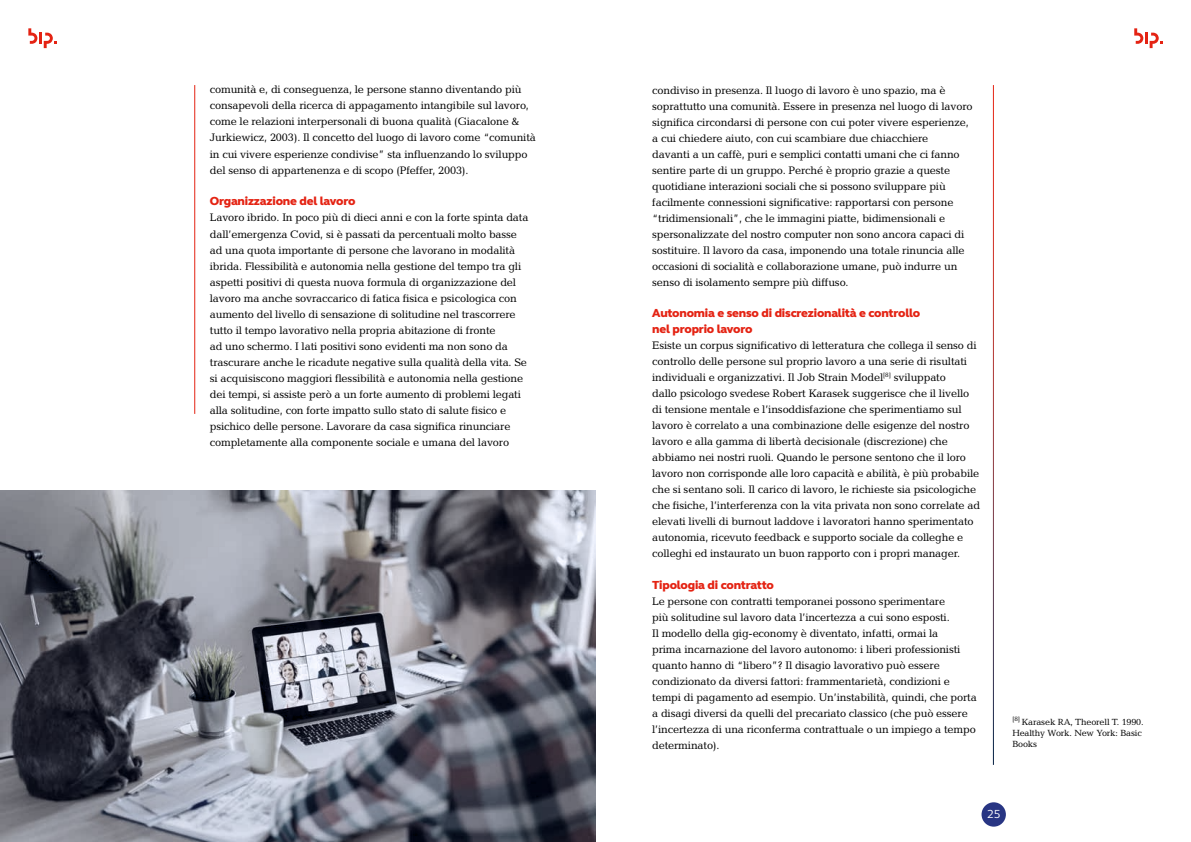
<style>
.page{position:relative;width:1191px;height:842px;background:#fff}
.page>*{position:absolute;margin:0;border:0;box-sizing:border-box;transform-origin:0 0}
.t1{font:800 12px/16px "FS Elliot Pro";letter-spacing:-.015em;color:#e42313}
.t2{font:12px "FS Elliot Pro";color:#fff}
.t3{font:11px/16px "Candida";letter-spacing:-.015em;color:#000}
.t4{font:9px/11px "Candida";letter-spacing:-.015em;color:#000}
</style>
<div class="page">
<svg style="left:28px;top:28px;width:29px;height:20px"></svg>
<svg style="left:1134px;top:28px;width:28px;height:20px"></svg>
<div style="left:981px;top:802px;width:25px;height:25px;background:#283583;border-radius:50%"></div>
<hr style="left:194px;top:85px;width:1px;height:329px;background:#e42313">
<svg style="left:0;top:490px;width:595px;height:352px;background:#737580"></svg>
<p class="t3" style="left:210px;top:82px;width:328px">comunità e, di conseguenza, le persone stanno diventando più consapevoli della ricerca di appagamento intangibile sul lavoro, come le relazioni interpersonali di buona qualità (Giacalone &amp; Jurkiewicz, 2003). Il concetto del luogo di lavoro come “comunità in cui vivere esperienze condivise” sta influenzando lo sviluppo del senso di appartenenza e di scopo (Pfeffer, 2003).</p>
<p class="t1" style="left:210px;top:193px;width:147px">Organizzazione del lavoro</p>
<p class="t3" style="left:210px;top:210px;width:320px">Lavoro ibrido. In poco più di dieci anni e con la forte spinta data dall’emergenza Covid, si è passati da percentuali molto basse ad una quota importante di persone che lavorano in modalità ibrida. Flessibilità e autonomia nella gestione del tempo tra gli aspetti positivi di questa nuova formula di organizzazione del lavoro ma anche sovraccarico di fatica fisica e psicologica con aumento del livello di sensazione di solitudine nel trascorrere tutto il tempo lavorativo nella propria abitazione di fronte<br>ad uno schermo. I lati positivi sono evidenti ma non sono da trascurare anche le ricadute negative sulla qualità della vita. Se si acquisiscono maggiori flessibilità e autonomia nella gestione dei tempi, si assiste però a un forte aumento di problemi legati alla solitudine, con forte impatto sullo stato di salute fisico e psichico delle persone. Lavorare da casa significa rinunciare completamente alla componente sociale e umana del lavoro</p>
<p class="t3" style="left:652px;top:82px;width:322px">condiviso in presenza. Il luogo di lavoro è uno spazio, ma è soprattutto una comunità. Essere in presenza nel luogo di lavoro significa circondarsi di persone con cui poter vivere esperienze, a cui chiedere aiuto, con cui scambiare due chiacchiere<br>davanti a un caffè, puri e semplici contatti umani che ci fanno sentire parte di un gruppo. Perché è proprio grazie a queste quotidiane interazioni sociali che si possono sviluppare più facilmente connessioni significative: rapportarsi con persone “tridimensionali”, che le immagini piatte, bidimensionali e spersonalizzate del nostro computer non sono ancora capaci di sostituire. Il lavoro da casa, imponendo una totale rinuncia alle occasioni di socialità e collaborazione umane, può indurre un senso di isolamento sempre più diffuso.</p>
<p class="t1" style="left:652px;top:304px;width:269px">Autonomia e senso di discrezionalità e controllo nel proprio lavoro</p>
<p class="t3" style="left:652px;top:337px;width:329px">Esiste un corpus significativo di letteratura che collega il senso di controllo delle persone sul proprio lavoro a una serie di risultati individuali e organizzativi. Il Job Strain Model<sup>[8]</sup> sviluppato<br>dallo psicologo svedese Robert Karasek suggerisce che il livello di tensione mentale e l’insoddisfazione che sperimentiamo sul lavoro è correlato a una combinazione delle esigenze del nostro lavoro e alla gamma di libertà decisionale (discrezione) che abbiamo nei nostri ruoli. Quando le persone sentono che il loro lavoro non corrisponde alle loro capacità e abilità, è più probabile che si sentano soli. Il carico di lavoro, le richieste sia psicologiche che fisiche, l’interferenza con la vita privata non sono correlate ad elevati livelli di burnout laddove i lavoratori hanno sperimentato autonomia, ricevuto feedback e supporto sociale da colleghe e colleghi ed instaurato un buon rapporto con i propri manager.</p>
<p class="t1" style="left:652px;top:576px;width:123px">Tipologia di contratto</p>
<p class="t3" style="left:652px;top:593px;width:326px">Le persone con contratti temporanei possono sperimentare<br>più solitudine sul lavoro data l’incertezza a cui sono esposti.<br>Il modello della gig-economy è diventato, infatti, ormai la<br>prima incarnazione del lavoro autonomo: i liberi professionisti quanto hanno di “libero”? Il disagio lavorativo può essere condizionato da diversi fattori: frammentarietà, condizioni e tempi di pagamento ad esempio. Un’instabilità, quindi, che porta a disagi diversi da quelli del precariato classico (che può essere l’incertezza di una riconferma contrattuale o un impiego a tempo determinato).</p>
<p class="t4" style="left:1012px;top:716px;width:133px"><sup>[8]</sup> Karasek RA, Theorell T. 1990.<br>Healthy Work. New York: Basic<br>Books</p>
<p class="t2" style="left:987px;top:806px;width:15px">25</p>
</div>
